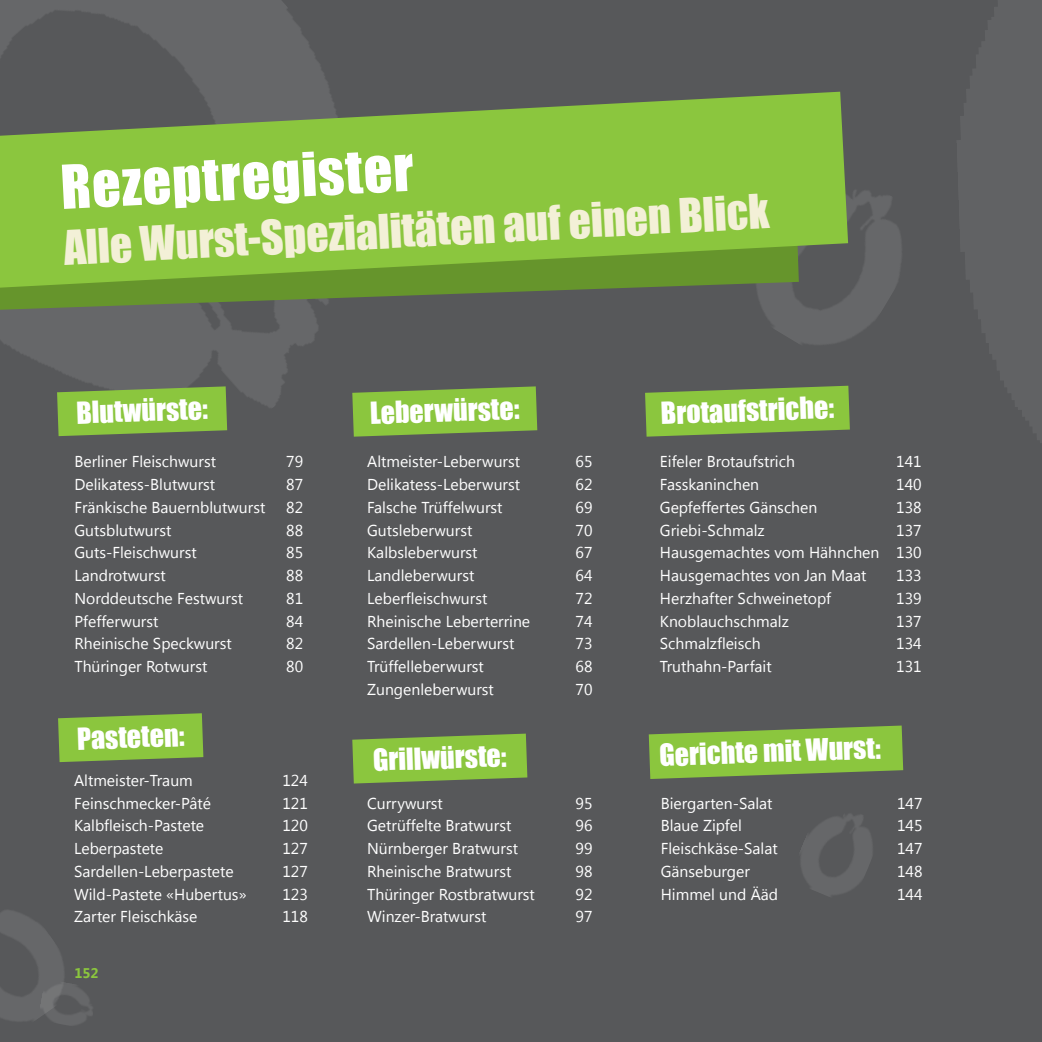
<style>
.page{position:relative;width:1042px;height:1042px;background:#57585a}
.page>*{position:absolute;margin:0;border:0;box-sizing:border-box;transform-origin:0 0}
.t1{font:56px "Impact";color:#fff}
.t2{font:43.75px "Impact";color:#f3f0d7}
.t3{font:28px "Impact";color:#fff}
.t4{font:15.75px/22.8px "Segoe UI";color:#fff;text-align:justify}
.t5{font:700 14px "Segoe UI";color:#8bc63e}
</style>
<div class="page">
<img style="left:737px;top:158px;width:198px;height:214px">
<img style="left:0;top:0;width:480px;height:518px">
<img style="left:951px;top:0;width:91px;height:681px">
<img style="left:0;top:884px;width:85px;height:154px">
<img style="left:37px;top:978px;width:61px;height:51px">
<img style="left:788px;top:798px;width:98px;height:108px">
<svg style="left:0;top:288px;width:799px;height:22px;background:#5e7149"></svg>
<svg style="left:0;top:92px;width:848px;height:196px;background:#80b340"></svg>
<svg style="left:352px;top:386px;width:185px;height:51px;background:#83b542"></svg>
<svg style="left:58px;top:713px;width:145px;height:49px;background:#85b941"></svg>
<svg style="left:645px;top:386px;width:205px;height:51px;background:#83b542"></svg>
<svg style="left:649px;top:725px;width:254px;height:54px;background:#81b242"></svg>
<svg style="left:57px;top:386px;width:170px;height:50px;background:#84b842"></svg>
<svg style="left:352px;top:733px;width:175px;height:50px;background:#84b741"></svg>
<h1 class="t1" style="left:58px;top:144px;width:354px;rotate:-3deg">Rezeptregister</h1>
<h2 class="t2" style="left:62px;top:214px;width:707px;rotate:-3deg">Alle Wurst-Spezialitäten auf einen Blick</h2>
<h3 class="t3" style="left:76px;top:391px;width:133px;rotate:-2deg">Blutwürste:</h3>
<p class="t4" style="left:74px;top:450px;width:143px">Berliner Fleischwurst</p>
<p class="t4" style="left:286px;top:450px;width:18px">79</p>
<p class="t4" style="left:74px;top:472px;width:142px">Delikatess-Blutwurst</p>
<p class="t4" style="left:286px;top:472px;width:18px">87</p>
<p class="t4" style="left:74px;top:495px;width:192px">Fränkische Bauernblutwurst</p>
<p class="t4" style="left:286px;top:495px;width:18px">82</p>
<p class="t4" style="left:74px;top:518px;width:98px">Gutsblutwurst</p>
<p class="t4" style="left:286px;top:518px;width:18px">88</p>
<p class="t4" style="left:74px;top:541px;width:124px">Guts-Fleischwurst</p>
<p class="t4" style="left:286px;top:541px;width:18px">85</p>
<p class="t4" style="left:74px;top:563px;width:93px">Landrotwurst</p>
<p class="t4" style="left:286px;top:563px;width:18px">88</p>
<p class="t4" style="left:74px;top:586px;width:170px">Norddeutsche Festwurst</p>
<p class="t4" style="left:286px;top:586px;width:18px">81</p>
<p class="t4" style="left:74px;top:609px;width:86px">Pfefferwurst</p>
<p class="t4" style="left:286px;top:609px;width:18px">84</p>
<p class="t4" style="left:74px;top:632px;width:159px">Rheinische Speckwurst</p>
<p class="t4" style="left:286px;top:632px;width:18px">82</p>
<p class="t4" style="left:74px;top:654px;width:135px">Thüringer Rotwurst</p>
<p class="t4" style="left:286px;top:654px;width:18px">80</p>
<h3 class="t3" style="left:76px;top:717px;width:109px;rotate:-2deg">Pasteten:</h3>
<p class="t4" style="left:74px;top:768px;width:120px">Altmeister-Traum</p>
<p class="t4" style="left:282px;top:768px;width:27px">124</p>
<p class="t4" style="left:74px;top:791px;width:138px">Feinschmecker-Pâté</p>
<p class="t4" style="left:282px;top:791px;width:27px">121</p>
<p class="t4" style="left:74px;top:813px;width:132px">Kalbfleisch-Pastete</p>
<p class="t4" style="left:282px;top:813px;width:27px">120</p>
<p class="t4" style="left:74px;top:836px;width:91px">Leberpastete</p>
<p class="t4" style="left:282px;top:836px;width:27px">127</p>
<p class="t4" style="left:74px;top:859px;width:161px">Sardellen-Leberpastete</p>
<p class="t4" style="left:282px;top:859px;width:27px">127</p>
<p class="t4" style="left:74px;top:882px;width:174px">Wild-Pastete «Hubertus»</p>
<p class="t4" style="left:282px;top:882px;width:27px">123</p>
<p class="t4" style="left:74px;top:904px;width:125px">Zarter Fleischkäse</p>
<p class="t4" style="left:282px;top:904px;width:27px">118</p>
<p class="t5" style="left:74px;top:963px;width:26px">152</p>
<h3 class="t3" style="left:369px;top:391px;width:151px;rotate:-2deg">Leberwürste:</h3>
<p class="t4" style="left:367px;top:450px;width:154px">Altmeister-Leberwurst</p>
<p class="t4" style="left:575px;top:450px;width:18px">65</p>
<p class="t4" style="left:367px;top:472px;width:155px">Delikatess-Leberwurst</p>
<p class="t4" style="left:575px;top:472px;width:18px">62</p>
<p class="t4" style="left:367px;top:495px;width:137px">Falsche Trüffelwurst</p>
<p class="t4" style="left:575px;top:495px;width:18px">69</p>
<p class="t4" style="left:367px;top:518px;width:107px">Gutsleberwurst</p>
<p class="t4" style="left:575px;top:518px;width:18px">70</p>
<p class="t4" style="left:367px;top:541px;width:112px">Kalbsleberwurst</p>
<p class="t4" style="left:575px;top:541px;width:18px">67</p>
<p class="t4" style="left:367px;top:563px;width:109px">Landleberwurst</p>
<p class="t4" style="left:575px;top:563px;width:18px">64</p>
<p class="t4" style="left:367px;top:586px;width:122px">Leberfleischwurst</p>
<p class="t4" style="left:575px;top:586px;width:18px">72</p>
<p class="t4" style="left:367px;top:609px;width:164px">Rheinische Leberterrine</p>
<p class="t4" style="left:575px;top:609px;width:18px">74</p>
<p class="t4" style="left:367px;top:632px;width:149px">Sardellen-Leberwurst</p>
<p class="t4" style="left:575px;top:632px;width:18px">73</p>
<p class="t4" style="left:367px;top:654px;width:118px">Trüffelleberwurst</p>
<p class="t4" style="left:575px;top:654px;width:18px">68</p>
<p class="t4" style="left:367px;top:677px;width:128px">Zungenleberwurst</p>
<p class="t4" style="left:575px;top:677px;width:18px">70</p>
<h3 class="t3" style="left:372px;top:738px;width:135px;rotate:-2deg">Grillwürste:</h3>
<p class="t4" style="left:367px;top:791px;width:77px">Currywurst</p>
<p class="t4" style="left:575px;top:791px;width:18px">95</p>
<p class="t4" style="left:367px;top:814px;width:146px">Getrüffelte Bratwurst</p>
<p class="t4" style="left:575px;top:814px;width:18px">96</p>
<p class="t4" style="left:367px;top:836px;width:152px">Nürnberger Bratwurst</p>
<p class="t4" style="left:575px;top:836px;width:18px">99</p>
<p class="t4" style="left:367px;top:859px;width:146px">Rheinische Bratwurst</p>
<p class="t4" style="left:575px;top:859px;width:18px">98</p>
<p class="t4" style="left:367px;top:882px;width:169px">Thüringer Rostbratwurst</p>
<p class="t4" style="left:575px;top:882px;width:18px">92</p>
<p class="t4" style="left:367px;top:905px;width:121px">Winzer-Bratwurst</p>
<p class="t4" style="left:575px;top:905px;width:18px">97</p>
<h3 class="t3" style="left:660px;top:392px;width:175px;rotate:-2deg">Brotaufstriche:</h3>
<p class="t4" style="left:660px;top:449px;width:137px">Eifeler Brotaufstrich</p>
<p class="t4" style="left:896px;top:449px;width:27px">141</p>
<p class="t4" style="left:660px;top:472px;width:101px">Fasskaninchen</p>
<p class="t4" style="left:896px;top:472px;width:27px">140</p>
<p class="t4" style="left:660px;top:495px;width:159px">Gepfeffertes Gänschen</p>
<p class="t4" style="left:896px;top:495px;width:27px">138</p>
<p class="t4" style="left:660px;top:518px;width:106px">Griebi-Schmalz</p>
<p class="t4" style="left:660px;top:518px;width:263px;text-indent:236px">137<br>Hausgemachtes vom Hähnchen 130<br>Hausgemachtes von Jan Maat</p>
<p class="t4" style="left:896px;top:563px;width:27px">133</p>
<p class="t4" style="left:660px;top:586px;width:173px">Herzhafter Schweinetopf</p>
<p class="t4" style="left:896px;top:586px;width:27px">139</p>
<p class="t4" style="left:660px;top:609px;width:130px">Knoblauchschmalz</p>
<p class="t4" style="left:896px;top:609px;width:27px">137</p>
<p class="t4" style="left:660px;top:632px;width:102px">Schmalzfleisch</p>
<p class="t4" style="left:896px;top:632px;width:27px">134</p>
<p class="t4" style="left:660px;top:654px;width:113px">Truthahn-Parfait</p>
<p class="t4" style="left:896px;top:654px;width:27px">131</p>
<h3 class="t3" style="left:658px;top:733px;width:223px;rotate:-2deg">Gerichte mit Wurst:</h3>
<p class="t4" style="left:661px;top:791px;width:113px">Biergarten-Salat</p>
<p class="t4" style="left:897px;top:791px;width:27px">147</p>
<p class="t4" style="left:661px;top:814px;width:83px">Blaue Zipfel</p>
<p class="t4" style="left:897px;top:814px;width:27px">145</p>
<p class="t4" style="left:661px;top:836px;width:119px">Fleischkäse-Salat</p>
<p class="t4" style="left:897px;top:836px;width:27px">147</p>
<p class="t4" style="left:661px;top:859px;width:91px">Gänseburger</p>
<p class="t4" style="left:897px;top:859px;width:27px">148</p>
<p class="t4" style="left:661px;top:882px;width:119px">Himmel und Ääd</p>
<p class="t4" style="left:897px;top:882px;width:27px">144</p>
</div>
